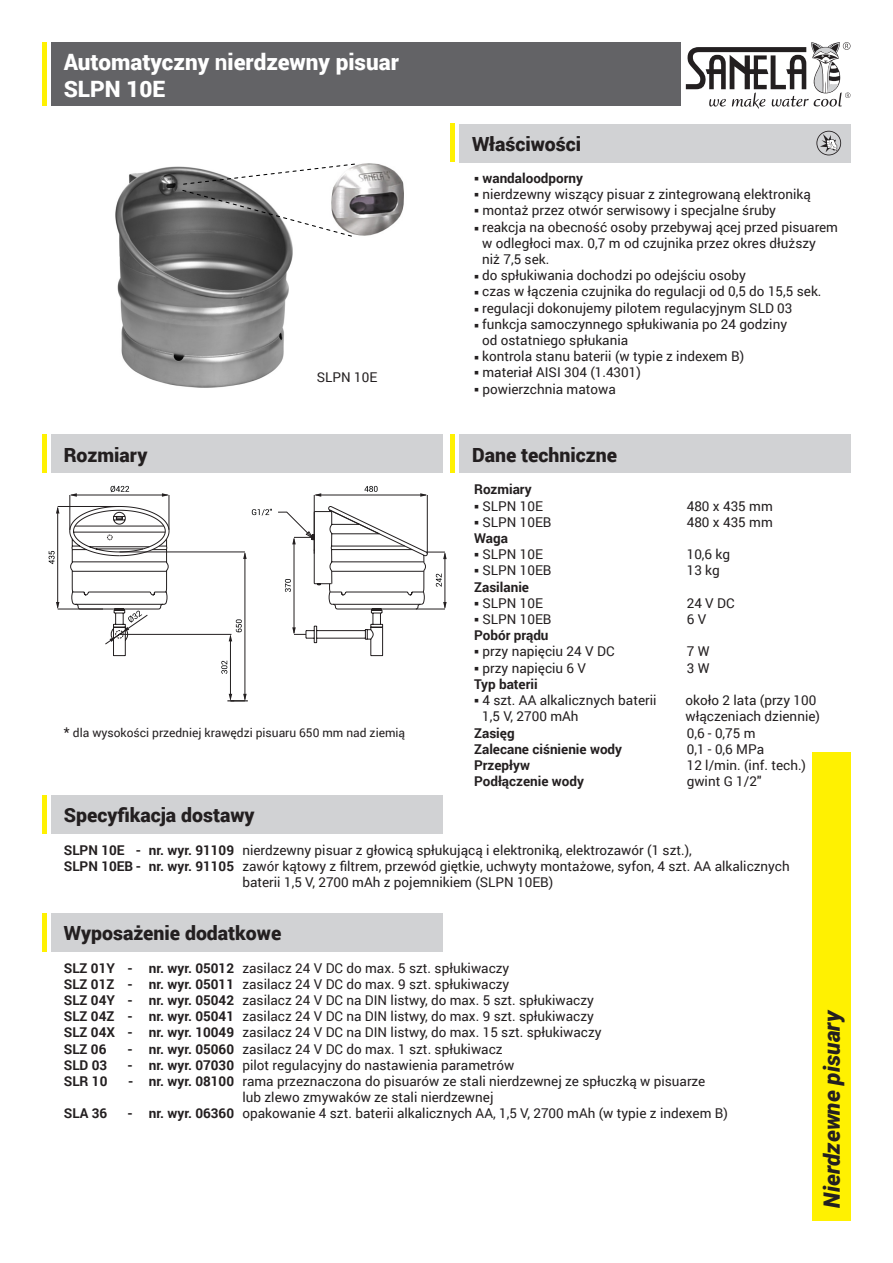
<style>
.page{position:relative;width:893px;height:1263px;background:#fff}
.page>*{position:absolute;margin:0;border:0;box-sizing:border-box;transform-origin:0 0}
.t1{font:900 22.5px "Roboto";color:#fff}
.t2{font:italic 900 22.5px "Roboto";color:#231f20}
.t3{font:900 19.5px "Roboto";color:#231f20}
.t4{font:13.5px/16.2px "Roboto";color:#231f20}
.t5{font:700 13.5px "Roboto";color:#231f20}
.t6{font:12px "Roboto";color:#231f20}
.s1{font-weight:700}
.s2{font-size:13.5px}
</style>
<div class="page">
<div style="left:51px;top:43px;width:629px;height:63px;background:#636366"></div>
<div style="left:459px;top:124px;width:391px;height:38px;background:#d1d2d4"></div>
<div style="left:51px;top:795px;width:391px;height:38px;background:#d1d2d4"></div>
<div style="left:51px;top:435px;width:391px;height:38px;background:#d1d2d4"></div>
<div style="left:812px;top:752px;width:38px;height:468px;background:#fff101"></div>
<hr style="left:43px;top:43px;width:4px;height:63px;background:#fff101">
<hr style="left:43px;top:435px;width:4px;height:38px;background:#fff101">
<hr style="left:43px;top:795px;width:4px;height:38px;background:#fff101">
<hr style="left:451px;top:123px;width:4px;height:39px;background:#fff101">
<div style="left:459px;top:435px;width:391px;height:38px;background:#d1d2d4"></div>
<hr style="left:451px;top:435px;width:4px;height:38px;background:#fff101">
<div style="left:51px;top:913px;width:391px;height:38px;background:#d1d2d4"></div>
<hr style="left:43px;top:913px;width:4px;height:38px;background:#fff101">
<img style="left:115px;top:166px;width:178px;height:222px">
<img style="left:356px;top:163px;width:48px;height:73px">
<svg style="left:182px;top:163px;width:174px;height:74px"></svg>
<hr style="left:169px;top:495px;width:1px;height:35px;background:#231f20">
<hr style="left:70px;top:495px;width:1px;height:35px;background:#231f20">
<hr style="left:71px;top:495px;width:97px;height:1px;background:#231f20">
<svg style="left:70px;top:493px;width:7px;height:4px"></svg>
<svg style="left:162px;top:493px;width:7px;height:4px"></svg>
<hr style="left:245px;top:553px;width:1px;height:146px;background:#231f20">
<svg style="left:111px;top:486px;width:18px;height:6px"></svg>
<hr style="left:230px;top:636px;width:1px;height:63px;background:#231f20">
<svg style="left:227px;top:694px;width:21px;height:8px"></svg>
<svg style="left:221px;top:661px;width:6px;height:13px"></svg>
<hr style="left:58px;top:609px;width:45px;height:1px;background:#231f20">
<hr style="left:58px;top:506px;width:62px;height:1px;background:#231f20">
<hr style="left:57px;top:508px;width:1px;height:100px;background:#231f20">
<svg style="left:56px;top:506px;width:3px;height:7px"></svg>
<svg style="left:56px;top:602px;width:3px;height:7px"></svg>
<svg style="left:49px;top:551px;width:6px;height:13px"></svg>
<svg style="left:168px;top:505px;width:259px;height:151px"></svg>
<svg style="left:278px;top:509px;width:169px;height:102px"></svg>
<svg style="left:69px;top:506px;width:100px;height:150px"></svg>
<hr style="left:314px;top:495px;width:1px;height:59px;background:#231f20">
<hr style="left:427px;top:495px;width:1px;height:59px;background:#231f20">
<hr style="left:316px;top:495px;width:110px;height:1px;background:#231f20">
<svg style="left:420px;top:493px;width:7px;height:4px"></svg>
<svg style="left:314px;top:493px;width:7px;height:4px"></svg>
<svg style="left:364px;top:486px;width:14px;height:6px"></svg>
<svg style="left:686px;top:42px;width:164px;height:67px"></svg>
<svg style="left:816px;top:131px;width:25px;height:24px"></svg>
<p class="t1" style="left:64px;top:46px;width:337px">Automatyczny <span class="s1">n</span>ierdzewny pisuar</p>
<p class="t1" style="left:64px;top:73px;width:103px">SLPN 10E</p>
<p class="t3" style="left:64px;top:441px;width:85px">Rozmiary</p>
<p class="t4" style="left:317px;top:369px;width:62px">SLPN 10E</p>
<p class="t6" style="left:64px;top:724px;width:343px"><span class="s2">*</span> dla wysokości przedniej krawędzi pisuaru 650 mm nad ziemią</p>
<p class="t3" style="left:64px;top:801px;width:192px">Specyfikacja dostawy</p>
<p class="t3" style="left:472px;top:130px;width:111px">Właściwości</p>
<p class="t5" style="left:474px;top:169px;width:110px">○ wandaloodporny</p>
<p class="t4" style="left:474px;top:186px;width:338px">○ nierdzewny wiszący pisuar z zintegrowaną elektroniką</p>
<p class="t4" style="left:474px;top:202px;width:303px">○ montaż przez otwór serwisowy i specjalne śruby</p>
<p class="t4" style="left:474px;top:218px;width:365px">○ reakcja na obecność osoby przebywaj ącej przed pisuarem</p>
<p class="t4" style="left:482px;top:234px;width:335px">w odległoci max. 0,7 m od czujnika przez okres dłuższy</p>
<p class="t4" style="left:482px;top:251px;width:69px">niż 7,5 sek.</p>
<p class="t4" style="left:474px;top:267px;width:273px">○ do spłukiwania dochodzi po odejściu osoby</p>
<p class="t4" style="left:474px;top:283px;width:349px">○ czas w łączenia czujnika do regulacji od 0,5 do 15,5 sek.</p>
<p class="t4" style="left:474px;top:299px;width:320px">○ regulacji dokonujemy pilotem regulacyjnym SLD 03</p>
<p class="t4" style="left:474px;top:315px;width:315px">○ funkcja samoczynnego spłukiwania po 24 godziny</p>
<p class="t4" style="left:482px;top:332px;width:148px">od ostatniego spłukania</p>
<p class="t4" style="left:474px;top:348px;width:272px">○ kontrola stanu baterii (w typie z indexem B)</p>
<p class="t4" style="left:474px;top:364px;width:168px">○ materiał AISI 304 (1.4301)</p>
<p class="t4" style="left:474px;top:380px;width:143px">○ powierzchnia matowa</p>
<p class="t3" style="left:472px;top:441px;width:147px">Dane techniczne</p>
<p class="t5" style="left:474px;top:480px;width:59px">Rozmiary</p>
<p class="t4" style="left:474px;top:497px;width:70px">○ SLPN 10E</p>
<p class="t4" style="left:687px;top:497px;width:88px">480 x 435 mm</p>
<p class="t4" style="left:474px;top:513px;width:79px">○ SLPN 10EB</p>
<p class="t4" style="left:687px;top:513px;width:88px">480 x 435 mm</p>
<p class="t5" style="left:474px;top:529px;width:35px">Waga</p>
<p class="t4" style="left:474px;top:546px;width:70px">○ SLPN 10E</p>
<p class="t4" style="left:687px;top:546px;width:45px">10,6 kg</p>
<p class="t4" style="left:474px;top:562px;width:79px">○ SLPN 10EB</p>
<p class="t4" style="left:687px;top:562px;width:35px">13 kg</p>
<p class="t5" style="left:474px;top:577px;width:56px">Zasilanie</p>
<p class="t4" style="left:474px;top:594px;width:70px">○ SLPN 10E</p>
<p class="t4" style="left:687px;top:594px;width:49px">24 V DC</p>
<p class="t4" style="left:474px;top:611px;width:79px">○ SLPN 10EB</p>
<p class="t4" style="left:687px;top:611px;width:21px">6 V</p>
<p class="t5" style="left:474px;top:626px;width:76px">Pobór prądu</p>
<p class="t4" style="left:474px;top:643px;width:142px">○ przy napięciu 24 V DC</p>
<p class="t4" style="left:687px;top:643px;width:24px">7 W</p>
<p class="t4" style="left:474px;top:659px;width:113px">○ przy napięciu 6 V</p>
<p class="t4" style="left:687px;top:659px;width:24px">3 W</p>
<p class="t5" style="left:474px;top:674px;width:65px">Typ baterii</p>
<p class="t4" style="left:474px;top:692px;width:184px">○ 4 szt. AA alkalicznych baterii</p>
<p class="t4" style="left:686px;top:692px;width:132px">około 2 lata (przy 100</p>
<p class="t4" style="left:482px;top:708px;width:98px">1,5 V, 2700 mAh</p>
<p class="t4" style="left:686px;top:708px;width:136px">włączeniach dziennie)</p>
<p class="t5" style="left:474px;top:723px;width:42px">Zasięg</p>
<p class="t4" style="left:687px;top:724px;width:70px">0,6 - 0,75 m</p>
<p class="t5" style="left:474px;top:739px;width:150px">Zalecane ciśnienie wody</p>
<p class="t4" style="left:687px;top:740px;width:79px">0,1 - 0,6 MPa</p>
<p class="t5" style="left:474px;top:755px;width:57px">Przepływ</p>
<p class="t4" style="left:687px;top:756px;width:121px">12 l/min. (inf. tech.)</p>
<p class="t5" style="left:474px;top:772px;width:111px">Podłączenie wody</p>
<p class="t4" style="left:687px;top:773px;width:76px">gwint G 1/2"</p>
<p class="t4" style="left:64px;top:841px;width:630px"><span class="s1">SLPN 10E - nr. wyr. 91109</span> nierdzewny pisuar z głowicą spłukującą i elektroniką, elektrozawór (1 szt.),</p>
<p class="t4" style="left:242px;top:857px;width:549px;text-indent:-179px"><span class="s1">SLPN 10EB - nr. wyr. 91105</span> zawór kątowy z filtrem, przewód giętkie, uchwyty montażowe, syfon, 4 szt. AA alkalicznych baterii 1,5 V, 2700 mAh z pojemnikiem (SLPN 10EB)</p>
<p class="t3" style="left:64px;top:919px;width:219px">Wyposażenie dodatkowe</p>
<p class="t4" style="left:64px;top:959px;width:447px"><span class="s1">SLZ 01Y - nr. wyr. 05012</span> zasilacz 24 V DC do max. 5 szt. spłukiwaczy</p>
<p class="t4" style="left:64px;top:975px;width:447px"><span class="s1">SLZ 01Z - nr. wyr. 05011</span> zasilacz 24 V DC do max. 9 szt. spłukiwaczy</p>
<p class="t4" style="left:64px;top:992px;width:532px"><span class="s1">SLZ 04Y - nr. wyr. 05042</span> zasilacz 24 V DC na DIN listwy, do max. 5 szt. spłukiwaczy</p>
<p class="t4" style="left:64px;top:1008px;width:532px"><span class="s1">SLZ 04Z - nr. wyr. 05041</span> zasilacz 24 V DC na DIN listwy, do max. 9 szt. spłukiwaczy</p>
<p class="t4" style="left:64px;top:1024px;width:539px"><span class="s1">SLZ 04X - nr. wyr. 10049</span> zasilacz 24 V DC na DIN listwy, do max. 15 szt. spłukiwaczy</p>
<p class="t5" style="left:64px;top:1039px;width:44px">SLZ 06</p>
<p class="t4" style="left:128px;top:1040px;width:377px"><span class="s1">- nr. wyr. 05060</span> zasilacz 24 V DC do max. 1 szt. spłukiwacz</p>
<p class="t5" style="left:64px;top:1055px;width:45px">SLD 03</p>
<p class="t4" style="left:128px;top:1056px;width:388px"><span class="s1">- nr. wyr. 07030</span> pilot regulacyjny do nastawienia parametrów</p>
<p class="t5" style="left:64px;top:1072px;width:45px">SLR 10</p>
<p class="t4" style="left:128px;top:1073px;width:579px"><span class="s1">- nr. wyr. 08100</span> rama przeznaczona do pisuarów ze stali nierdzewnej ze spłuczką w pisuarze</p>
<p class="t4" style="left:242px;top:1089px;width:253px">lub zlewo zmywaków ze stali nierdzewnej</p>
<p class="t5" style="left:64px;top:1104px;width:45px">SLA 36</p>
<p class="t4" style="left:128px;top:1105px;width:602px"><span class="s1">- nr. wyr. 06360</span> opakowanie 4 szt. baterii alkalicznych AA, 1,5 V, 2700 mAh (w typie z indexem B)</p>
<p class="t2" style="left:816px;top:1208px;width:200px;rotate:-90deg">Nierdzewne pisuary</p>
</div>
